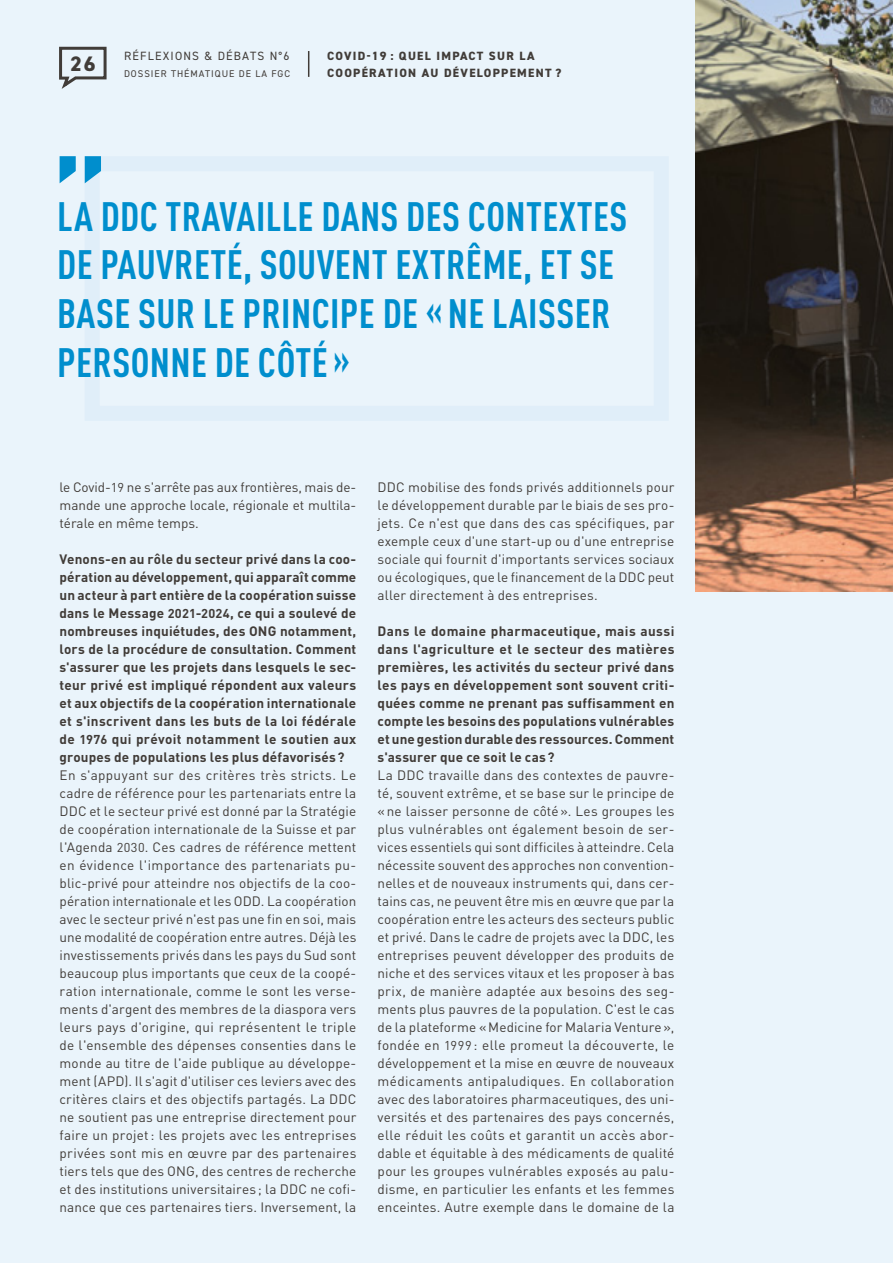
<style>
.page{position:relative;width:893px;height:1263px;background:#eaf4fb}
.page>*{position:absolute;margin:0;border:0;box-sizing:border-box;transform-origin:0 0}
.t1{font:700 119.7px "DINOT";color:#008ecd}
.t2{font:700 condensed 40.5px/48.6px "DINOT";letter-spacing:.01em;color:#008ecd}
.t3{font:800 21px "DIN2014";color:#413c38}
.t4{font:13.5px/18px "DINOT";letter-spacing:.01em;color:#413c38;text-align:justify}
.t5{font:700 13.5px/18px "DINOT";letter-spacing:.01em;color:#413c38;text-align:justify}
.t6{font:800 12px "DIN2014";letter-spacing:.11em;color:#413c38}
.t7{font:12px "DIN2014";letter-spacing:.1em;color:#413c38}
.t8{font:9.75px "DIN2014";letter-spacing:.1em;color:#413c38}
.s1{font-size:12.75px}
</style>
<div class="page">
<svg style="left:308px;top:51px;width:1px;height:26px"></svg>
<svg style="left:59px;top:46px;width:48px;height:43px"></svg>
<img style="left:696px;top:0;width:197px;height:591px">
<h3 class="t3" style="left:70px;top:50px;width:27px">26</h3>
<p class="t7" style="left:124px;top:49px;width:167px">RÉFLEXIONS &amp; DÉBATS N°6</p>
<p class="t8" style="left:124px;top:67px;width:167px">DOSSIER THÉMATIQUE DE LA FGC</p>
<p class="t6" style="left:327px;top:48px;width:209px">COVID-19 : QUEL IMPACT SUR LA</p>
<p class="t6" style="left:327px;top:65px;width:236px">COOPÉRATION AU DÉVELOPPEMENT ?</p>
<h1 class="t1" style="left:51px;top:120px;width:59px">”</h1>
<h2 class="t2" style="left:57px;top:192px;width:572px">LA DDC TRAVAILLE DANS DES CONTEXTES<br>DE PAUVRETÉ, SOUVENT EXTRÊME, ET SE<br>BASE SUR LE PRINCIPE DE « NE LAISSER<br>PERSONNE DE CÔTÉ »</h2>
<p class="t4" style="left:60px;top:478px;width:298px">le Covid-<span class="s1">19</span> ne s'arrête pas aux frontières, mais de&shy;mande une approche locale, régionale et multila&shy;térale en même temps.</p>
<p class="t5" style="left:60px;top:550px;width:298px">Venons-en au rôle du secteur privé dans la coo&shy;pération au développement, qui apparaît comme un acteur à part entière de la coopération suisse dans le Message <span class="s1">2021</span>-<span class="s1">2024</span>, ce qui a soulevé de nombreuses inquiétudes, des ONG notamment, lors de la procédure de consultation. Comment s'assurer que les projets dans lesquels le sec&shy;teur privé est impliqué répondent aux valeurs et aux objectifs de la coopération internationale et s'inscrivent dans les buts de la loi fédérale de <span class="s1">1976</span> qui prévoit notamment le soutien aux groupes de populations les plus défavorisés?</p>
<p class="t4" style="left:60px;top:766px;width:298px">En s'appuyant sur des critères très stricts. Le cadre de référence pour les partenariats entre la DDC et le secteur privé est donné par la Stratégie de coopération internationale de la Suisse et par l'Agenda <span class="s1">2030</span>. Ces cadres de référence mettent en évidence l'importance des partenariats pu&shy;blic-privé pour atteindre nos objectifs de la coo&shy;pération internationale et les ODD. La coopération avec le secteur privé n'est pas une fin en soi, mais une modalité de coopération entre autres. Déjà les investissements privés dans les pays du Sud sont beaucoup plus importants que ceux de la coopé&shy;ration internationale, comme le sont les verse&shy;ments d'argent des membres de la diaspora vers leurs pays d'origine, qui représentent le triple de l'ensemble des dépenses consenties dans le monde au titre de l'aide publique au développe&shy;ment (APD). Il s'agit d'utiliser ces leviers avec des critères clairs et des objectifs partagés. La DDC ne soutient pas une entreprise directement pour faire un projet: les projets avec les entreprises privées sont mis en œuvre par des partenaires tiers tels que des ONG, des centres de recherche et des institutions universitaires; la DDC ne cofi&shy;nance que ces partenaires tiers. Inversement, la</p>
<p class="t4" style="left:378px;top:478px;width:298px">DDC mobilise des fonds privés additionnels pour le développement durable par le biais de ses pro&shy;jets. Ce n'est que dans des cas spécifiques, par exemple ceux d'une start-up ou d'une entreprise sociale qui fournit d'importants services sociaux ou écologiques, que le financement de la DDC peut aller directement à des entreprises.</p>
<p class="t5" style="left:378px;top:622px;width:298px">Dans le domaine pharmaceutique, mais aussi dans l'agriculture et le secteur des matières premières, les activités du secteur privé dans les pays en développement sont souvent criti&shy;quées comme ne prenant pas suffisamment en compte les besoins des populations vulnérables et une gestion durable des ressources. Comment s'assurer que ce soit le cas?</p>
<p class="t4" style="left:378px;top:766px;width:298px">La DDC travaille dans des contextes de pauvre&shy;té, souvent extrême, et se base sur le principe de «ne laisser personne de côté». Les groupes les plus vulnérables ont également besoin de ser&shy;vices essentiels qui sont difficiles à atteindre. Cela nécessite souvent des approches non convention&shy;nelles et de nouveaux instruments qui, dans cer&shy;tains cas, ne peuvent être mis en œuvre que par la coopération entre les acteurs des secteurs public et privé. Dans le cadre de projets avec la DDC, les entreprises peuvent développer des produits de niche et des services vitaux et les proposer à bas prix, de manière adaptée aux besoins des seg&shy;ments plus pauvres de la population. C'est le cas de la plateforme «Medicine for Malaria Venture», fondée en <span class="s1">1999</span> : elle promeut la découverte, le développement et la mise en œuvre de nouveaux médicaments antipaludiques. En collaboration avec des laboratoires pharmaceutiques, des uni&shy;versités et des partenaires des pays concernés, elle réduit les coûts et garantit un accès abor&shy;dable et équitable à des médicaments de qualité pour les groupes vulnérables exposés au palu&shy;disme, en particulier les enfants et les femmes enceintes. Autre exemple dans le domaine de la</p>
</div>
